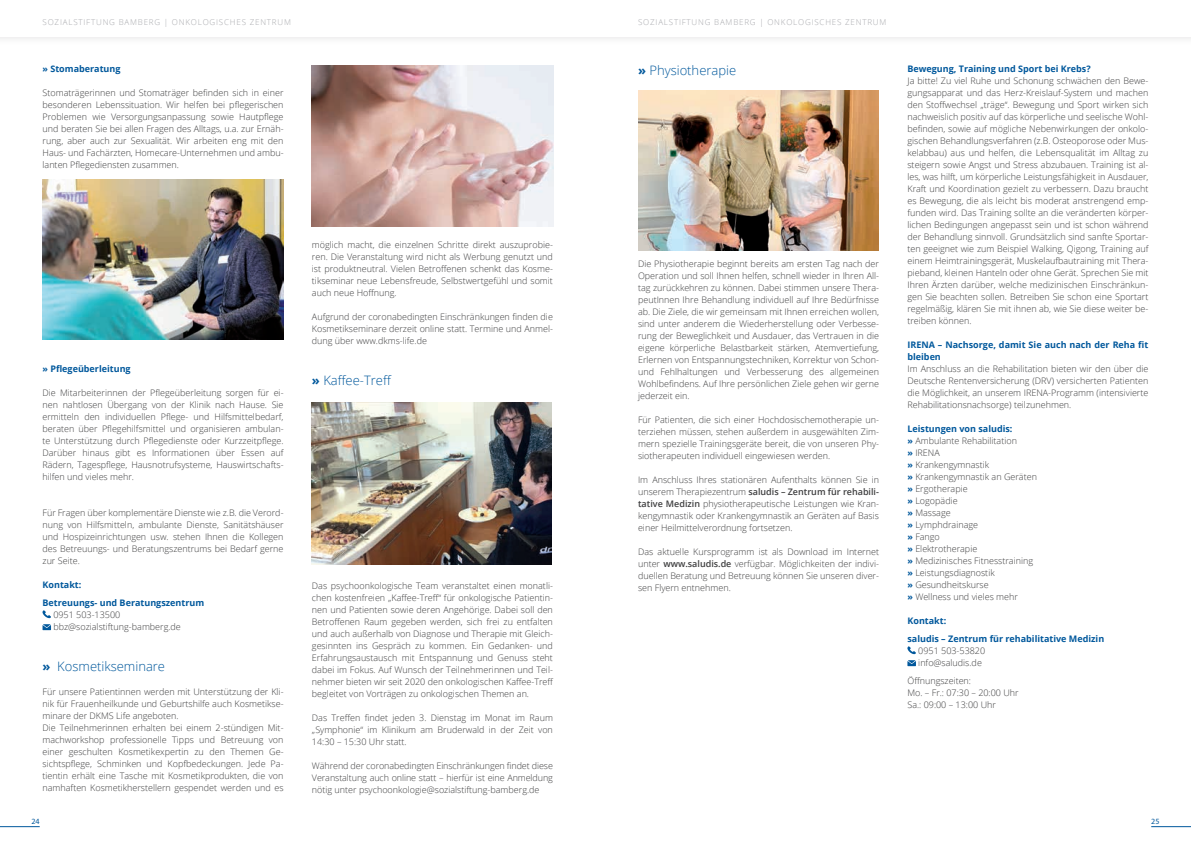
<style>
.page{position:relative;width:1191px;height:842px;background:#fff}
.page>*{position:absolute;margin:0;border:0;box-sizing:border-box;transform-origin:0 0}
.t1{font:300 13px "Open Sans";color:#01589c}
.t2{font:300 9px/12px "Open Sans";color:#3e3e3f;text-align:justify}
.t3{font:700 9px/18px "Open Sans";color:#01589c}
.t4{font:300 8px "Open Sans";letter-spacing:.1em;color:#a8a9ad}
.t5{font:8px "Myriad Pro";color:#01589c}
.s1{font-weight:700}
.s2{font-weight:600}
.s3{font-weight:700;color:#01589c}
</style>
<div class="page">
<hr style="left:0;top:826px;width:40px;height:1px;background:#01589c">
<hr style="left:1151px;top:826px;width:40px;height:1px;background:#01589c">
<div style="left:0;top:0;width:1191px;height:46px;background:#f9f9f9"></div>
<div style="left:0;top:0;width:1191px;height:37px;background:#fff"></div>
<img style="left:43px;top:179px;width:241px;height:161px">
<img style="left:311px;top:403px;width:241px;height:161px">
<svg style="left:42px;top:610px;width:9px;height:8px"></svg>
<svg style="left:43px;top:624px;width:8px;height:6px"></svg>
<img style="left:312px;top:65px;width:241px;height:161px">
<svg style="left:907px;top:646px;width:9px;height:8px"></svg>
<svg style="left:907px;top:660px;width:9px;height:6px"></svg>
<img style="left:638px;top:91px;width:240px;height:160px">
<p class="t4" style="left:43px;top:16px;width:250px">SOZIALSTIFTUNG BAMBERG | ONKOLOGISCHES ZENTRUM</p>
<p class="t4" style="left:638px;top:16px;width:250px">SOZIALSTIFTUNG BAMBERG | ONKOLOGISCHES ZENTRUM</p>
<p class="t3" style="left:43px;top:60px;width:79px">» Stomaberatung</p>
<p class="t2" style="left:43px;top:87px;width:242px">Stomaträgerinnen und Stomaträger befinden sich in einer besonderen Lebenssituation. Wir helfen bei pflegerischen Problemen wie Versorgungsanpassung sowie Hautpflege und beraten Sie bei allen Fragen des Alltags, u.a. zur Ernäh&shy;rung, aber auch zur Sexualität. Wir arbeiten eng mit den Haus- und Fachärzten, Homecare-Unternehmen und ambu&shy;lanten Pflegediensten zusammen.</p>
<p class="t3" style="left:43px;top:360px;width:90px">» Pflegeüberleitung</p>
<p class="t2" style="left:43px;top:387px;width:242px">Die Mitarbeiterinnen der Pflegeüberleitung sorgen für ei&shy;nen nahtlosen Übergang von der Klinik nach Hause. Sie ermitteln den individuellen Pflege- und Hilfsmittelbedarf, beraten über Pflegehilfsmittel und organisieren ambulan&shy;te Unterstützung durch Pflegedienste oder Kurzzeitpflege.<br>Darüber hinaus gibt es Informationen über Essen auf Rädern, Tagespflege, Hausnotrufsysteme, Hauswirtschafts&shy;hilfen und vieles mehr.</p>
<p class="t2" style="left:43px;top:507px;width:242px">Für Fragen über komplementäre Dienste wie z.B. die Verord&shy;nung von Hilfsmitteln, ambulante Dienste, Sanitätshäuser und Hospizeinrichtungen usw. stehen Ihnen die Kollegen des Betreuungs- und Beratungszentrums bei Bedarf gerne zur Seite.</p>
<p class="t3" style="left:43px;top:576px;width:163px">Kontakt:<br>Betreuungs- und Beratungszentrum</p>
<p class="t2" style="left:53px;top:609px;width:129px">0951 503-13500 bbz@sozialstiftung-bamberg.de</p>
<h1 class="t1" style="left:43px;top:657px;width:124px"><span class="s1">»</span> Kosmetikseminare</h1>
<p class="t2" style="left:43px;top:686px;width:242px;text-align:left">Für unsere Patientinnen werden mit Unterstützung der Kli&shy;nik für Frauenheilkunde und Geburtshilfe auch Kosmetikse&shy;minare der DKMS Life angeboten.<br>Die Teilnehmerinnen erhalten bei einem 2-stündigen Mit&shy;machworkshop professionelle Tipps und Betreuung von einer geschulten Kosmetikexpertin zu den Themen Ge&shy;sichtspflege, Schminken und Kopfbedeckungen. Jede Pa&shy;tientin erhält eine Tasche mit Kosmetikprodukten, die von namhaften Kosmetikherstellern gespendet werden und es</p>
<p class="t2" style="left:312px;top:239px;width:242px">möglich macht, die einzelnen Schritte direkt auszuprobie&shy;ren. Die Veranstaltung wird nicht als Werbung genutzt und ist produktneutral. Vielen Betroffenen schenkt das Kosme&shy;tikseminar neue Lebensfreude, Selbstwertgefühl und somit auch neue Hoffnung.</p>
<p class="t2" style="left:312px;top:311px;width:242px">Aufgrund der coronabedingten Einschränkungen finden die Kosmetikseminare derzeit online statt. Termine und Anmel&shy;dung über www.dkms-life.de</p>
<h1 class="t1" style="left:312px;top:372px;width:81px"><span class="s1">»</span> Kaffee-Treff</h1>
<p class="t2" style="left:312px;top:580px;width:243px">Das psychoonkologische Team veranstaltet einen monatli&shy;chen kostenfreien „Kaffee-Treff“ für onkologische Patientin&shy;nen und Patienten sowie deren Angehörige. Dabei soll den Betroffenen Raum gegeben werden, sich frei zu entfalten und auch außerhalb von Diagnose und Therapie mit Gleich&shy;gesinnten ins Gespräch zu kommen. Ein Gedanken- und Erfahrungsaustausch mit Entspannung und Genuss steht dabei im Fokus. Auf Wunsch der Teilnehmerinnen und Teil&shy;nehmer bieten wir seit 2020 den onkologischen Kaffee-Treff begleitet von Vorträgen zu onkologischen Themen an.</p>
<p class="t2" style="left:312px;top:712px;width:242px">Das Treffen findet jeden 3. Dienstag im Monat im Raum „Symphonie“ im Klinikum am Bruderwald in der Zeit von 14:30 – 15:30 Uhr statt.</p>
<p class="t2" style="left:312px;top:760px;width:242px">Während der coronabedingten Einschränkungen findet diese Veranstaltung auch online statt – hierfür ist eine Anmeldung nötig unter psychoonkologie@sozialstiftung-bamberg.de</p>
<h1 class="t1" style="left:638px;top:62px;width:100px"><span class="s1">»</span> Physiotherapie</h1>
<p class="t2" style="left:638px;top:258px;width:242px">Die Physiotherapie beginnt bereits am ersten Tag nach der Operation und soll Ihnen helfen, schnell wieder in Ihren All&shy;tag zurückkehren zu können. Dabei stimmen unsere Thera&shy;peutInnen Ihre Behandlung individuell auf Ihre Bedürfnisse ab. Die Ziele, die wir gemeinsam mit Ihnen erreichen wollen, sind unter anderem die Wiederherstellung oder Verbesse&shy;rung der Beweglichkeit und Ausdauer, das Vertrauen in die eigene körperliche Belastbarkeit stärken, Atemvertiefung, Erlernen von Entspannungstechniken, Korrektur von Schon&shy;und Fehlhaltungen und Verbesserung des allgemeinen Wohlbefindens. Auf Ihre persönlichen Ziele gehen wir gerne jederzeit ein.</p>
<p class="t2" style="left:638px;top:414px;width:242px">Für Patienten, die sich einer Hochdosischemotherapie un&shy;terziehen müssen, stehen außerdem in ausgewählten Zim&shy;mern spezielle Trainingsgeräte bereit, die von unseren Phy&shy;siotherapeuten individuell eingewiesen werden.</p>
<p class="t2" style="left:638px;top:474px;width:242px">Im Anschluss Ihres stationären Aufenthalts können Sie in unserem Therapiezentrum <span class="s2">saludis – Zentrum für rehabili&shy;tative Medizin</span> physiotherapeutische Leistungen wie Kran&shy;kengymnastik oder Krankengymnastik an Geräten auf Basis einer Heilmittelverordnung fortsetzen.</p>
<p class="t2" style="left:638px;top:546px;width:242px">Das aktuelle Kursprogramm ist als Download im Internet unter <span class="s2">www.saludis.de</span> verfügbar. Möglichkeiten der indivi&shy;duellen Beratung und Betreuung können Sie unseren diver&shy;sen Flyern entnehmen.</p>
<p class="t3" style="left:907px;top:60px;width:185px">Bewegung, Training und Sport bei Krebs?</p>
<p class="t2" style="left:907px;top:75px;width:242px">Ja bitte! Zu viel Ruhe und Schonung schwächen den Bewe&shy;gungsapparat und das Herz-Kreislauf-System und machen den Stoffwechsel „träge“. Bewegung und Sport wirken sich nachweislich positiv auf das körperliche und seelische Wohl&shy;befinden, sowie auf mögliche Nebenwirkungen der onkolo&shy;gischen Behandlungsverfahren (z.B. Osteoporose oder Mus&shy;kelabbau) aus und helfen, die Lebensqualität im Alltag zu steigern sowie Angst und Stress abzubauen. Training ist al&shy;les, was hilft, um körperliche Leistungsfähigkeit in Ausdauer, Kraft und Koordination gezielt zu verbessern. Dazu braucht es Bewegung, die als leicht bis moderat anstrengend emp&shy;funden wird. Das Training sollte an die veränderten körper&shy;lichen Bedingungen angepasst sein und ist schon während der Behandlung sinnvoll. Grundsätzlich sind sanfte Sportar&shy;ten geeignet wie zum Beispiel Walking, Qigong, Training auf einem Heimtrainingsgerät, Muskelaufbautraining mit Thera&shy;pieband, kleinen Hanteln oder ohne Gerät. Sprechen Sie mit Ihren Ärzten darüber, welche medizinischen Einschränkun&shy;gen Sie beachten sollen. Betreiben Sie schon eine Sportart regelmäßig, klären Sie mit ihnen ab, wie Sie diese weiter be&shy;treiben können.</p>
<p class="t3" style="left:907px;top:338px;width:242px;line-height:12px">IRENA – Nachsorge, damit Sie auch nach der Reha fit bleiben</p>
<p class="t2" style="left:907px;top:362px;width:242px">Im Anschluss an die Rehabilitation bieten wir den über die Deutsche Rentenversicherung (DRV) versicherten Patienten die Möglichkeit, an unserem IRENA-Programm (intensivierte Rehabilitationsnachsorge) teilzunehmen.</p>
<p class="t2" style="left:907px;top:422px;width:131px;text-align:left"><span class="s3">Leistungen von saludis:<br>»</span> Ambulante Rehabilitation<br><span class="s3">»</span> IRENA<br><span class="s3">»</span> Krankengymnastik<br><span class="s3">»</span> Krankengymnastik an Geräten <span class="s3">»</span> Ergotherapie<br><span class="s3">»</span> Logopädie<br><span class="s3">»</span> Massage<br><span class="s3">»</span> Lymphdrainage<br><span class="s3">»</span> Fango<br><span class="s3">»</span> Elektrotherapie<br><span class="s3">»</span> Medizinisches Fitnesstraining <span class="s3">»</span> Leistungsdiagnostik<br><span class="s3">»</span> Gesundheitskurse<br><span class="s3">»</span> Wellness und vieles mehr</p>
<p class="t3" style="left:907px;top:611px;width:198px">Kontakt:<br>saludis – Zentrum für rehabilitative Medizin</p>
<p class="t2" style="left:918px;top:645px;width:68px">0951 503-53820 info@saludis.de</p>
<p class="t2" style="left:907px;top:675px;width:113px;text-align:left">Öffnungszeiten:<br>Mo. – Fr.: 07:30 – 20:00 Uhr<br>Sa.: 09:00 – 13:00 Uhr</p>
<p class="t5" style="left:32px;top:817px;width:10px">24</p>
<p class="t5" style="left:1151px;top:817px;width:10px">25</p>
</div>
